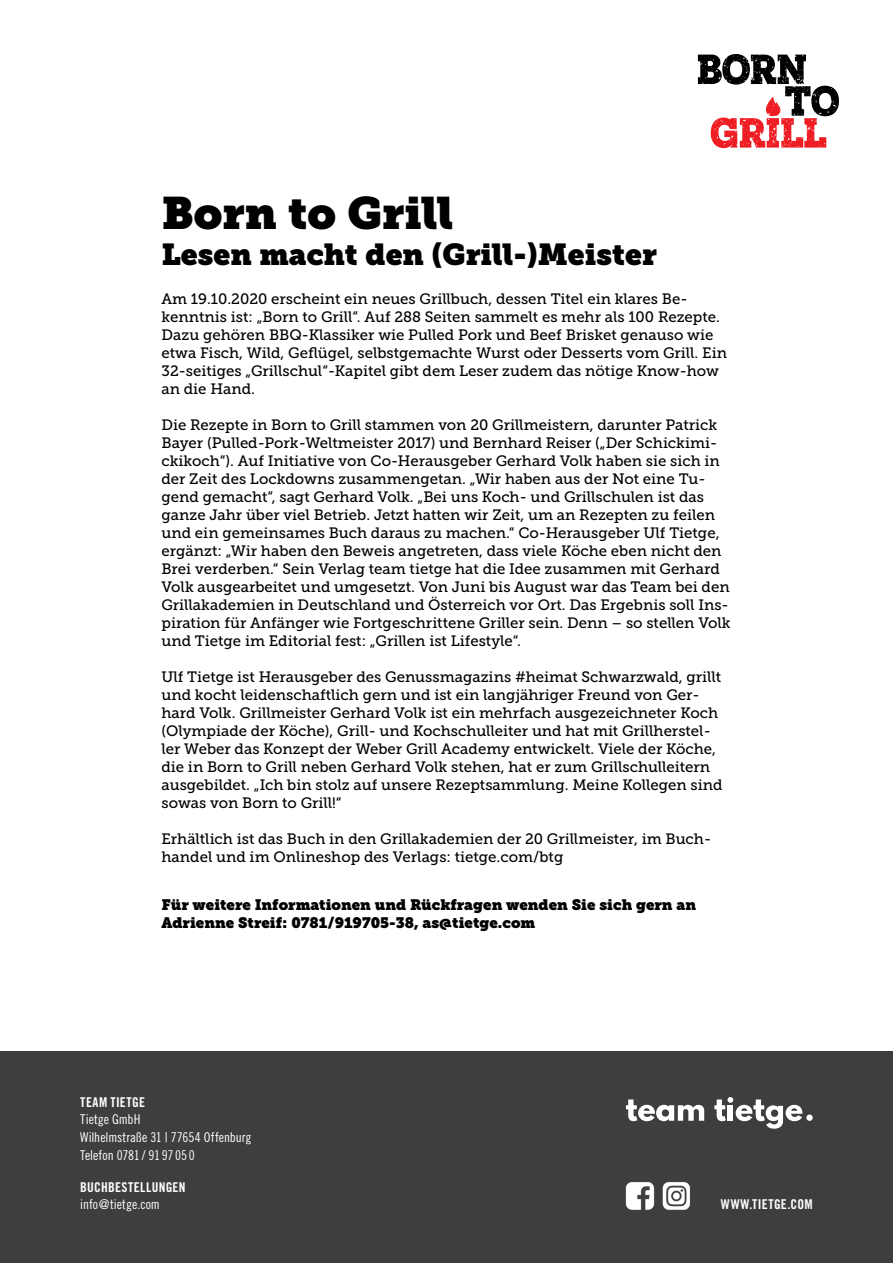
<style>
.page{position:relative;width:893px;height:1263px;background:#fff}
.page>*{position:absolute;margin:0;border:0;box-sizing:border-box;transform-origin:0 0}
.t1{font:45px "Museo Slab";color:#000001}
.t2{font:30px "Museo Slab";color:#000001}
.t3{font:15px/18px "Museo Slab 500";color:#000001}
.t4{font:15px/18px "Museo Slab";color:#000001}
.t5{font:13.5px/18px "Trade Gothic Cond Eighteen";color:#fff}
.t6{font:13.5px "Trade Gothic Bold Cond Twenty";letter-spacing:.03em;color:#fff}
</style>
<div class="page">
<svg style="left:698px;top:54px;width:141px;height:94px"></svg>
<div style="left:0;top:1052px;width:893px;height:211px;background:#3e3e3f"></div>
<svg style="left:626px;top:1099px;width:78px;height:22px"></svg>
<svg style="left:714px;top:1097px;width:88px;height:32px"></svg>
<div style="left:806px;top:1114px;width:7px;height:7px;background:#fff;border-radius:50%"></div>
<img style="left:662px;top:1182px;width:29px;height:28px">
<img style="left:625px;top:1182px;width:30px;height:28px">
<h1 class="t1" style="left:161px;top:186px;width:294px">Born to Grill</h1>
<h2 class="t2" style="left:161px;top:236px;width:497px">Lesen macht den (Grill-)Meister</h2>
<p class="t3" style="left:161px;top:290px;width:567px">Am 19.10.2020 erscheint ein neues Grillbuch, dessen Titel ein klares Be&shy;kenntnis ist: „Born to Grill“. Auf 288 Seiten sammelt es mehr als 100 Rezepte.<br>Dazu gehören BBQ-Klassiker wie Pulled Pork und Beef Brisket genauso wie etwa Fisch, Wild, Geflügel, selbstgemachte Wurst oder Desserts vom Grill. Ein 32-seitiges „Grillschul“-Kapitel gibt dem Leser zudem das nötige Know-how an die Hand.</p>
<p class="t3" style="left:161px;top:416px;width:571px">Die Rezepte in Born to Grill stammen von 20 Grillmeistern, darunter Patrick Bayer (Pulled-Pork-Weltmeister 2017) und Bernhard Reiser („Der Schickimi&shy;ckikoch“). Auf Initiative von Co-Herausgeber Gerhard Volk haben sie sich in der Zeit des Lockdowns zusammengetan. „Wir haben aus der Not eine Tu&shy;gend gemacht“, sagt Gerhard Volk. „Bei uns Koch- und Grillschulen ist das ganze Jahr über viel Betrieb. Jetzt hatten wir Zeit, um an Rezepten zu feilen und ein gemeinsames Buch daraus zu machen.“ Co-Herausgeber Ulf Tietge, ergänzt: „Wir haben den Beweis angetreten, dass viele Köche eben nicht den Brei verderben.“ Sein Verlag team tietge hat die Idee zusammen mit Gerhard Volk ausgearbeitet und umgesetzt. Von Juni bis August war das Team bei den Grillakademien in Deutschland und Österreich vor Ort. Das Ergebnis soll Ins&shy;piration für Anfänger wie Fortgeschrittene Griller sein. Denn – so stellen Volk und Tietge im Editorial fest: „Grillen ist Lifestyle“.</p>
<p class="t3" style="left:161px;top:668px;width:563px">Ulf Tietge ist Herausgeber des Genussmagazins #heimat Schwarzwald, grillt und kocht leidenschaftlich gern und ist ein langjähriger Freund von Ger&shy;hard Volk. Grillmeister Gerhard Volk ist ein mehrfach ausgezeichneter Koch (Olympiade der Köche), Grill- und Kochschulleiter und hat mit Grillherstel&shy;ler Weber das Konzept der Weber Grill Academy entwickelt. Viele der Köche, die in Born to Grill neben Gerhard Volk stehen, hat er zum Grillschulleitern ausgebildet. „Ich bin stolz auf unsere Rezeptsammlung. Meine Kollegen sind sowas von Born to Grill!“</p>
<p class="t3" style="left:161px;top:830px;width:551px">Erhältlich ist das Buch in den Grillakademien der 20 Grillmeister, im Buch&shy;handel und im Onlineshop des Verlags: tietge.com/btg</p>
<p class="t4" style="left:161px;top:896px;width:536px">Für weitere Informationen und Rückfragen wenden Sie sich gern an<br>Adrienne Streif: 0781/919705-38, as@tietge.com</p>
<p class="t6" style="left:80px;top:1094px;width:66px">TEAM TIETGE</p>
<p class="t5" style="left:80px;top:1110px;width:173px">Tietge GmbH<br>Wilhelmstraße 31 | 77654 Offenburg<br>Telefon 0781 / 91 97 05 0</p>
<p class="t6" style="left:80px;top:1179px;width:107px">BUCHBESTELLUNGEN</p>
<p class="t5" style="left:80px;top:1195px;width:81px">info@tietge.com</p>
<p class="t6" style="left:721px;top:1196px;width:93px">WWW.TIETGE.COM</p>
</div>
